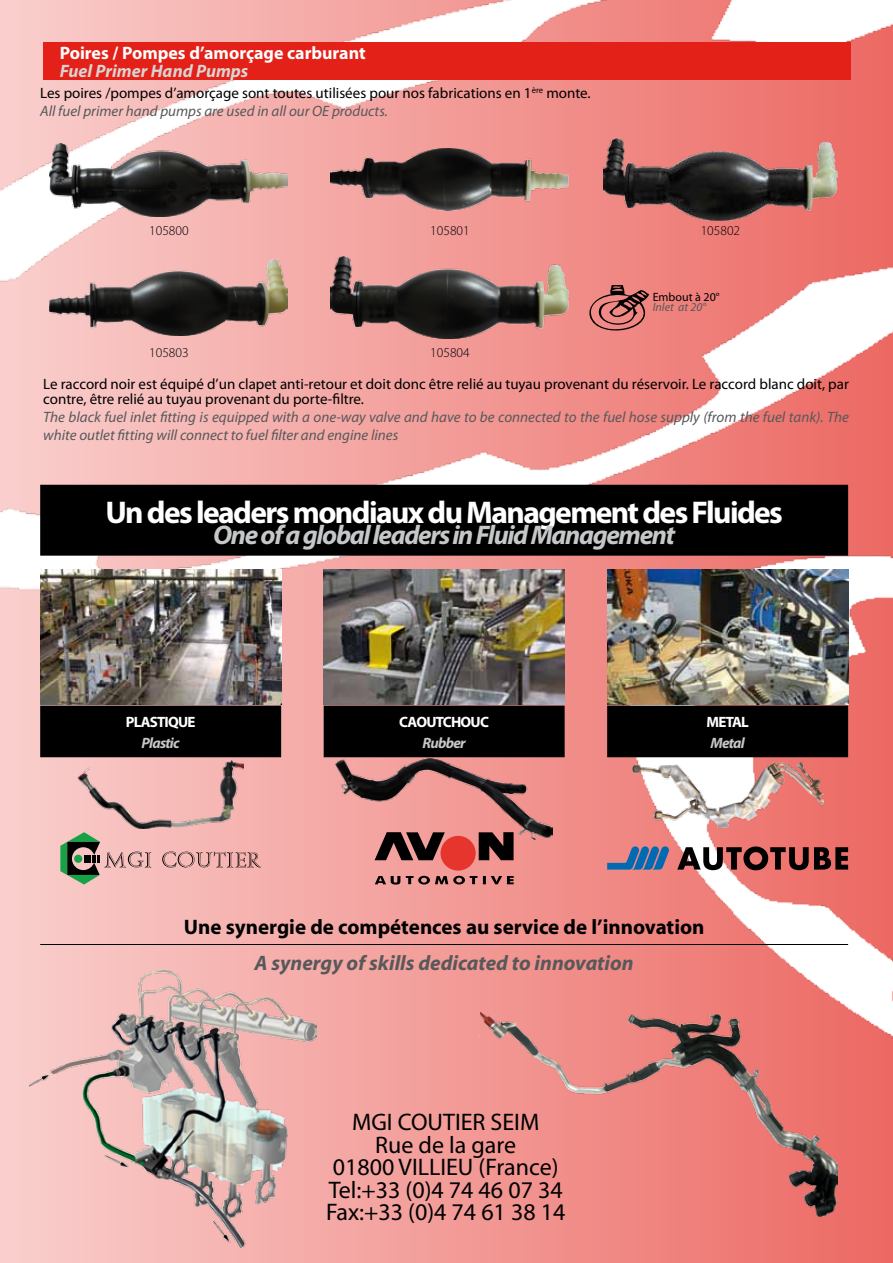
<style>
.page{position:relative;width:893px;height:1263px;background:#fff}
.page>*{position:absolute;margin:0;border:0;box-sizing:border-box;transform-origin:0 0}
.t1{font:700 31.5px "Myriad Pro";letter-spacing:-.05em;color:#fff}
.t2{font:italic 700 27px "Myriad Pro";letter-spacing:-.05em;color:#c6c7c8}
.t3{font:24px/22.5px "Myriad Pro";color:#000;text-align:center}
.t4{font:700 21px "Myriad";color:#000}
.t5{font:italic 700 21px "Myriad";color:#58585a}
.t6{font:700 18px "Myriad Pro";color:#fff}
.t7{font:italic 700 18px "Myriad Pro";color:#d8d4d2}
.t8{font:15px/18px "Myriad Pro";color:#000}
.t9{font:italic 15px/18px "Myriad Pro";color:#58585a}
.t10{font:700 15px "Myriad Pro";letter-spacing:-.05em;color:#fff}
.t11{font:italic 700 15px "Myriad Pro";letter-spacing:-.05em;color:#c6c7c8}
.t12{font:300 13.5px "Myriad Pro";color:#000}
.t13{font:12px "Myriad Pro";color:#000}
.t14{font:italic 12px "Myriad Pro";color:#58585a}
.s1{font-style:italic;color:#58585a}
</style>
<div class="page">
<div style="left:0;top:0;width:893px;height:1263px;background:linear-gradient(to right,#f9cfcd,#ec6963)"></div>
<img style="left:0;top:0;width:893px;height:1151px">
<div style="left:42px;top:486px;width:805px;height:68px;background:#000"></div>
<div style="left:40px;top:485px;width:808px;height:71px;border:3px solid #000"></div>
<hr style="left:40px;top:944px;width:808px;height:1px;background:#000">
<img style="left:40px;top:569px;width:241px;height:135px">
<div style="left:42px;top:707px;width:238px;height:49px;background:#000"></div>
<div style="left:40px;top:706px;width:241px;height:51px;border:3px solid #000"></div>
<div style="left:609px;top:707px;width:238px;height:49px;background:#000"></div>
<div style="left:607px;top:706px;width:241px;height:51px;border:3px solid #000"></div>
<img style="left:324px;top:569px;width:241px;height:135px">
<img style="left:607px;top:569px;width:241px;height:135px">
<img style="left:78px;top:761px;width:166px;height:68px">
<img style="left:335px;top:759px;width:218px;height:80px">
<img style="left:632px;top:762px;width:191px;height:65px">
<svg style="left:60px;top:832px;width:91px;height:52px;background:#b29d90"></svg>
<svg style="left:162px;top:851px;width:99px;height:16px;background:#cd9896"></svg>
<svg style="left:375px;top:832px;width:70px;height:28px;background:#593a39"></svg>
<svg style="left:479px;top:832px;width:35px;height:28px"></svg>
<svg style="left:375px;top:876px;width:25px;height:8px"></svg>
<svg style="left:406px;top:876px;width:71px;height:8px"></svg>
<svg style="left:483px;top:876px;width:31px;height:8px"></svg>
<div style="left:441px;top:836px;width:35px;height:35px;background:#e5352c;border-radius:50%"></div>
<svg style="left:677px;top:846px;width:171px;height:24px;background:#774846"></svg>
<svg style="left:607px;top:846px;width:62px;height:24px"></svg>
<div style="left:325px;top:707px;width:238px;height:49px;background:#000"></div>
<div style="left:324px;top:706px;width:241px;height:51px;border:3px solid #000"></div>
<img style="left:50px;top:143px;width:238px;height:73px">
<img style="left:50px;top:260px;width:238px;height:76px">
<img style="left:331px;top:256px;width:238px;height:83px">
<div style="left:43px;top:43px;width:808px;height:37px;background:#e32119"></div>
<img style="left:30px;top:970px;width:286px;height:277px">
<img style="left:480px;top:1012px;width:357px;height:204px">
<svg style="left:589px;top:285px;width:60px;height:45px;background:#b46663"></svg>
<img style="left:331px;top:148px;width:238px;height:63px">
<img style="left:604px;top:139px;width:233px;height:81px">
<p class="t6" style="left:60px;top:41px;width:307px">Poires / Pompes d’amorçage carburant</p>
<p class="t7" style="left:60px;top:59px;width:190px">Fuel Primer Hand Pumps</p>
<p class="t8" style="left:40px;top:84px;width:552px">Les poires /pompes d’amorçage sont toutes utilisées pour nos fabrications en 1<sup>ère</sup> monte.<br><span class="s1">All fuel primer hand pumps are used in all our OE products.</span></p>
<p class="t12" style="left:149px;top:222px;width:41px">105800</p>
<p class="t12" style="left:701px;top:222px;width:41px">105802</p>
<p class="t12" style="left:430px;top:222px;width:41px">105801</p>
<p class="t12" style="left:149px;top:344px;width:41px">105803</p>
<p class="t12" style="left:430px;top:344px;width:41px">105804</p>
<p class="t13" style="left:653px;top:289px;width:68px">Embout à 20°</p>
<p class="t14" style="left:653px;top:300px;width:55px">Inlet at 20°</p>
<p class="t8" style="left:43px;top:376px;width:807px;line-height:15px">Le raccord noir est équipé d’un clapet anti-retour et doit donc être relié au tuyau provenant du réservoir. Le raccord blanc doit, par contre, être relié au tuyau provenant du porte-filtre.</p>
<p class="t9" style="left:43px;top:408px;width:807px">The black fuel inlet fitting is equipped with a one-way valve and have to be connected to the fuel hose supply (from the fuel tank). The white outlet fitting will connect to fuel filter and engine lines</p>
<h1 class="t1" style="left:105px;top:491px;width:679px">Un des leaders mondiaux du Management des Fluides</h1>
<h2 class="t2" style="left:213px;top:517px;width:463px">One of a global leaders in Fluid Management</h2>
<p class="t10" style="left:126px;top:712px;width:71px">PLASTIQUE</p>
<p class="t11" style="left:142px;top:733px;width:40px">Plastic</p>
<p class="t10" style="left:399px;top:712px;width:91px">CAOUTCHOUC</p>
<p class="t11" style="left:423px;top:733px;width:45px">Rubber</p>
<p class="t10" style="left:706px;top:712px;width:44px">METAL</p>
<p class="t11" style="left:710px;top:733px;width:36px">Metal</p>
<h3 class="t4" style="left:184px;top:916px;width:522px">Une synergie de compétences au service de l’innovation</h3>
<h3 class="t5" style="left:255px;top:952px;width:381px">A synergy of skills dedicated to innovation</h3>
<h3 class="t3" style="left:326px;top:1111px;width:241px">MGI COUTIER SEIM<br>Rue de la gare<br>01800 VILLIEU (France)<br>Tel:+33 (0)4 74 46 07 34<br>Fax:+33 (0)4 74 61 38 14</h3>
</div>
